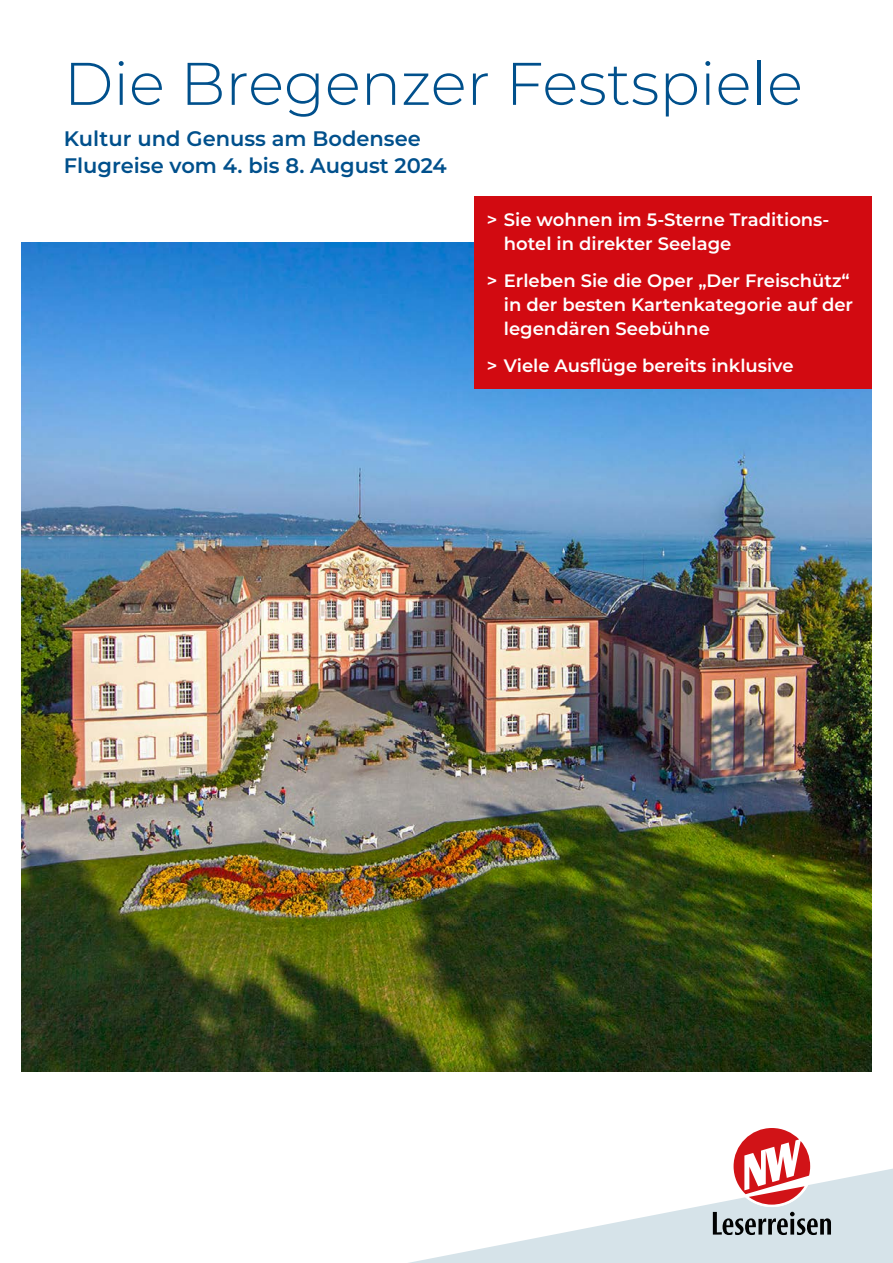
<style>
.page{position:relative;width:893px;height:1263px;background:#fff}
.page>*{position:absolute;margin:0;border:0;box-sizing:border-box;transform-origin:0 0}
.t1{font:300 60px "Montserrat";color:#00508c}
.t2{font:600 21px/27px "Montserrat";color:#00508c}
.t3{font:600 18px/24px "Montserrat";color:#fff}
</style>
<div class="page">
<svg style="left:409px;top:1168px;width:484px;height:95px"></svg>
<svg style="left:713px;top:1212px;width:118px;height:23px;background:#879094"></svg>
<div style="left:731px;top:1125px;width:82px;height:82px;background:#fff;border-radius:50%"></div>
<svg style="left:734px;top:1128px;width:76px;height:76px"></svg>
<img style="left:21px;top:242px;width:851px;height:829px">
<div style="left:474px;top:196px;width:398px;height:193px;background:#d20a11"></div>
<h1 class="t1" style="left:64px;top:43px;width:741px">Die Bregenzer Festspiele</h1>
<p class="t2" style="left:64px;top:124px;width:385px">Kultur und Genuss am Bodensee<br>Flugreise vom 4. bis 8. August 2024</p>
<p class="t3" style="left:504px;top:207px;width:327px;text-indent:-17px">&gt; Sie wohnen im 5-Sterne Traditions&shy;hotel in direkter Seelage</p>
<p class="t3" style="left:504px;top:268px;width:351px;text-indent:-17px">&gt; Erleben Sie die Oper „Der Freischütz“ in der besten Kartenkategorie auf der legendären Seebühne</p>
<p class="t3" style="left:487px;top:353px;width:308px">&gt; Viele Ausflüge bereits inklusive</p>
</div>
